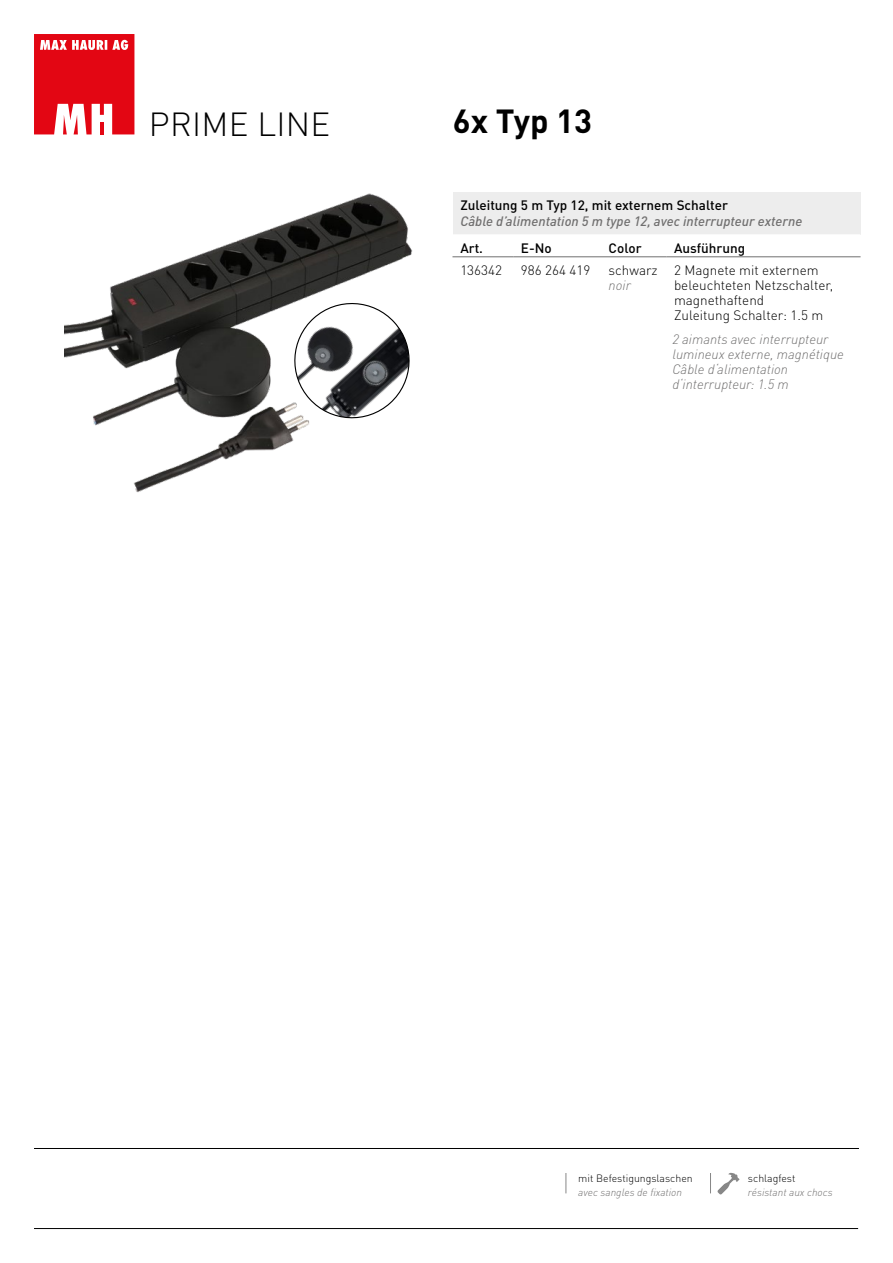
<style>
.page{position:relative;width:893px;height:1263px;background:#fff}
.page>*{position:absolute;margin:0;border:0;box-sizing:border-box;transform-origin:0 0}
.t1{font:300 33px "DINOT";letter-spacing:.01em;color:#000}
.t2{font:700 33px "DINOT";color:#000}
.t3{font:300 13.5px/15px "DINOT";color:#000}
.t4{font:italic 300 13.5px/15px "DINOT";color:#706f6f}
.t5{font:500 13.5px "DINOT";color:#000}
.t6{font:italic 500 13.5px "DINOT";color:#706f6f}
.t7{font:italic 300 10.5px "DINOT";color:#706f6f}
.t8{font:300 10.5px "DINOT";color:#000}
</style>
<div class="page">
<svg style="left:34px;top:34px;width:100px;height:100px"></svg>
<hr style="left:34px;top:1148px;width:825px;height:1px;background:#000">
<hr style="left:34px;top:1228px;width:824px;height:1px;background:#000">
<svg style="left:717px;top:1173px;width:23px;height:22px"></svg>
<svg style="left:566px;top:1173px;width:1px;height:20px"></svg>
<svg style="left:710px;top:1173px;width:1px;height:20px"></svg>
<div style="left:453px;top:192px;width:407px;height:42px;background:#ededed"></div>
<svg style="left:453px;top:256px;width:407px;height:1px"></svg>
<hr style="left:452px;top:257px;width:61px;height:1px;background:#706f6f">
<hr style="left:513px;top:257px;width:88px;height:1px;background:#706f6f">
<hr style="left:601px;top:257px;width:65px;height:1px;background:#706f6f">
<hr style="left:666px;top:257px;width:194px;height:1px;background:#706f6f">
<img style="left:64px;top:193px;width:349px;height:300px">
<svg style="left:288px;top:297px;width:125px;height:127px"></svg>
<h1 class="t1" style="left:149px;top:104px;width:183px">PRIME LINE</h1>
<h1 class="t2" style="left:453px;top:99px;width:141px">6x Typ 13</h1>
<p class="t5" style="left:460px;top:196px;width:269px">Zuleitung 5 m Typ 12, mit externem Schalter</p>
<p class="t6" style="left:460px;top:213px;width:343px">Câble d’alimentation 5 m type 12, avec interrupteur externe</p>
<p class="t5" style="left:460px;top:239px;width:24px">Art.</p>
<p class="t5" style="left:521px;top:239px;width:32px">E-No</p>
<p class="t5" style="left:609px;top:239px;width:34px">Color</p>
<p class="t5" style="left:674px;top:239px;width:73px">Ausführung</p>
<p class="t3" style="left:460px;top:262px;width:43px">136342</p>
<p class="t3" style="left:521px;top:262px;width:71px">986 264 419</p>
<p class="t3" style="left:609px;top:262px;width:51px">schwarz</p>
<p class="t4" style="left:609px;top:277px;width:24px">noir</p>
<p class="t3" style="left:674px;top:262px;width:161px">2 Magnete mit externem beleuchteten Netzschalter, magnethaftend<br>Zuleitung Schalter: 1.5 m</p>
<p class="t4" style="left:672px;top:331px;width:173px">2 aimants avec interrupteur lumineux externe, magnétique<br>Câble d‘alimentation d‘interrupteur: 1.5 m</p>
<p class="t8" style="left:578px;top:1172px;width:116px">mit Befestigungslaschen</p>
<p class="t7" style="left:578px;top:1185px;width:105px">avec sangles de fixation</p>
<p class="t8" style="left:748px;top:1172px;width:49px">schlagfest</p>
<p class="t7" style="left:748px;top:1185px;width:86px">résistant aux chocs</p>
</div>
